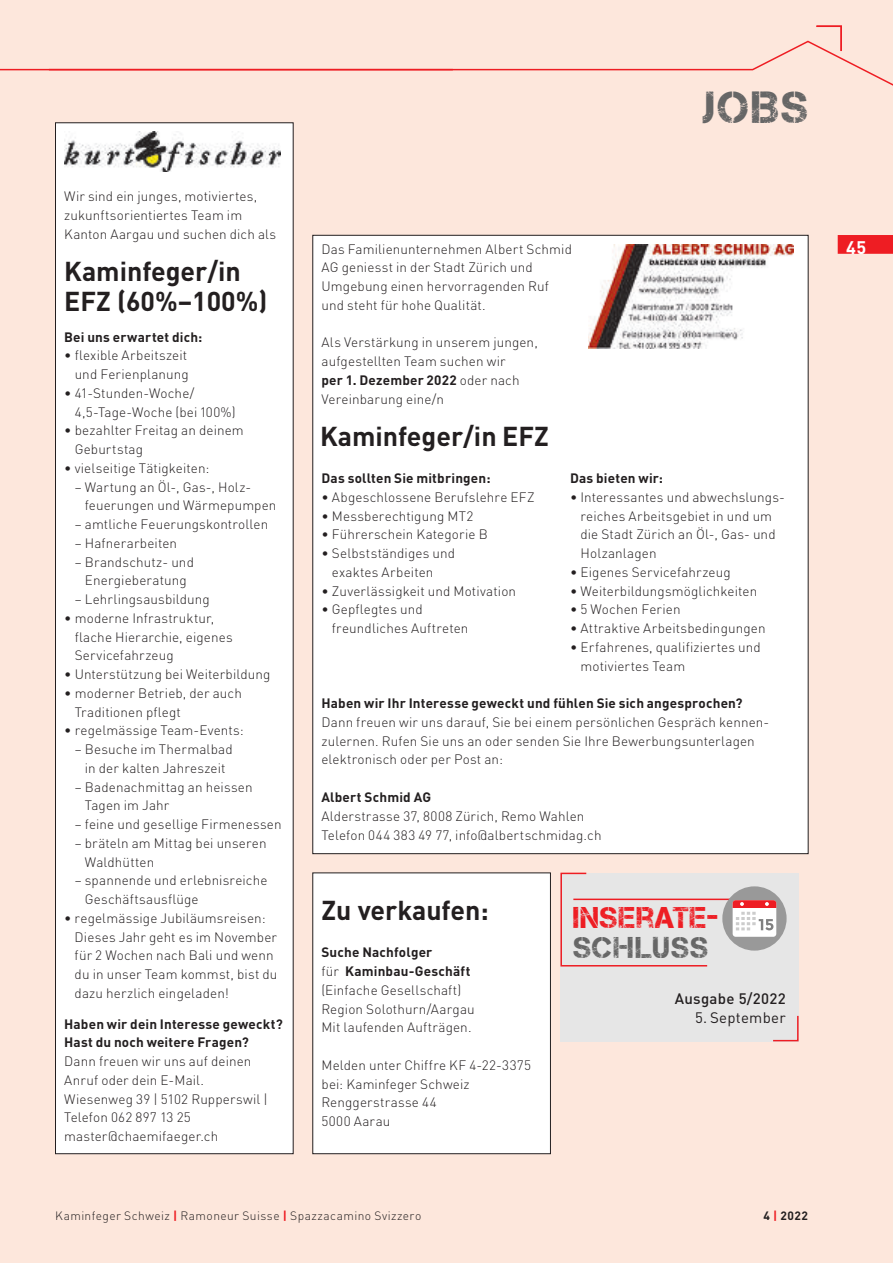
<style>
.page{position:relative;width:893px;height:1263px;background:#fde7dc}
.page>*{position:absolute;margin:0;border:0;box-sizing:border-box;transform-origin:0 0}
.t1{font:45px "Captureit";color:#666}
.t2{font:30px "Captureit";letter-spacing:.03em;color:#ee1d23}
.t3{font:30px "Captureit";letter-spacing:.045em;color:#666}
.t4{font:700 27px/30px "DIN Pro";color:#231f20}
.t5{font:700 18px "DIN Pro";color:#fff}
.t6{font:500 15px "DIN Pro";letter-spacing:.02em;color:#231f20}
.t7{font:15px "DIN Pro";letter-spacing:.02em;color:#231f20}
.t8{font:300 13.5px/18.8px "DIN Pro";letter-spacing:.01em;color:#231f20}
.t9{font:700 13.5px/18.8px "DIN Pro";letter-spacing:.015em;color:#231f20}
.t10{font:300 12px "DIN Pro";letter-spacing:.035em;color:#231f20}
.t11{font:700 12px "DIN Pro";color:#231f20}
.s1{font-weight:700}
.s2{font-weight:700;color:#ee1d23}
.s3{color:#ee1d23}
</style>
<div class="page">
<div style="left:838px;top:235px;width:55px;height:19px;background:#ee1d23"></div>
<svg style="left:0;top:25px;width:893px;height:61px"></svg>
<div style="left:560px;top:873px;width:239px;height:168px;background:#e6e6e6"></div>
<svg style="left:772px;top:1015px;width:27px;height:27px"></svg>
<hr style="left:560px;top:965px;width:147px;height:1px;background:#ee1d23">
<svg style="left:560px;top:906px;width:2px;height:60px"></svg>
<div style="left:722px;top:886px;width:65px;height:65px;background:#999;border-radius:50%"></div>
<div style="left:733px;top:900px;width:43px;height:37px;background:#fff;border-radius:3px"></div>
<svg style="left:733px;top:906px;width:43px;height:24px"></svg>
<div style="left:313px;top:237px;width:495px;height:669px;background:#fff"></div>
<div style="left:56px;top:123px;width:237px;height:1031px;background:#fff"></div>
<img style="left:64px;top:131px;width:217px;height:40px">
<div style="left:55px;top:123px;width:238px;height:1031px;border:1px solid #231f20"></div>
<img style="left:589px;top:244px;width:205px;height:104px">
<div style="left:313px;top:873px;width:237px;height:281px;background:#fff"></div>
<div style="left:313px;top:873px;width:238px;height:281px;border:1px solid #231f20"></div>
<p class="t8" style="left:64px;top:187px;width:214px">Wir sind ein junges, motiviertes, zukunftsorientiertes Team im<br>Kanton Aargau und suchen dich als</p>
<h3 class="t4" style="left:64px;top:258px;width:205px">Kaminfeger/in<br>EFZ (60%–100%)</h3>
<p class="t9" style="left:64px;top:328px;width:140px">Bei uns erwartet dich:</p>
<p class="t8" style="left:64px;top:346px;width:126px;text-align:right">• flexible Arbeitszeit und Ferienplanung</p>
<p class="t8" style="left:75px;top:384px;width:162px;text-indent:-10px">• 41-Stunden-Woche/<br>4,5-Tage-Woche (bei 100%)</p>
<p class="t8" style="left:75px;top:421px;width:171px;text-indent:-10px">• bezahlter Freitag an deinem<br>Geburtstag</p>
<p class="t8" style="left:64px;top:459px;width:147px">• vielseitige Tätigkeiten:</p>
<p class="t8" style="left:85px;top:477px;width:193px;text-indent:-10px">– Wartung an Öl-, Gas-, Holz&shy;feuerungen und Wärmepumpen</p>
<p class="t8" style="left:75px;top:515px;width:195px">– amtliche Feuerungskontrollen</p>
<p class="t8" style="left:75px;top:534px;width:104px">– Hafnerarbeiten</p>
<p class="t8" style="left:75px;top:553px;width:121px;text-align:center">– Brandschutz- und<br>Energieberatung</p>
<p class="t8" style="left:75px;top:590px;width:137px">– Lehrlingsausbildung</p>
<p class="t8" style="left:75px;top:609px;width:160px;text-indent:-10px">• moderne Infrastruktur, flache Hierarchie, eigenes<br>Servicefahrzeug</p>
<p class="t8" style="left:64px;top:665px;width:208px">• Unterstützung bei Weiterbildung</p>
<p class="t8" style="left:75px;top:684px;width:169px;text-indent:-10px">• moderner Betrieb, der auch<br>Traditionen pflegt</p>
<p class="t8" style="left:64px;top:721px;width:181px">• regelmässige Team-Events:</p>
<p class="t8" style="left:75px;top:740px;width:159px;text-align:center">– Besuche im Thermalbad in der kalten Jahreszeit</p>
<p class="t8" style="left:85px;top:778px;width:169px;text-indent:-10px">– Badenachmittag an heissen<br>Tagen im Jahr</p>
<p class="t8" style="left:75px;top:815px;width:208px">– feine und gesellige Firmenessen</p>
<p class="t8" style="left:85px;top:834px;width:183px;text-indent:-10px">– bräteln am Mittag bei unseren<br>Waldhütten</p>
<p class="t8" style="left:85px;top:871px;width:184px;text-indent:-10px">– spannende und erlebnisreiche<br>Geschäftsausflüge</p>
<p class="t8" style="left:75px;top:909px;width:204px;text-indent:-10px">• regelmässige Jubiläumsreisen:<br>Dieses Jahr geht es im November für 2 Wochen nach Bali und wenn du in unser Team kommst, bist du dazu herzlich eingeladen!</p>
<p class="t9" style="left:64px;top:1015px;width:220px">Haben wir dein Interesse geweckt?<br>Hast du noch weitere Fragen?</p>
<p class="t8" style="left:64px;top:1052px;width:205px">Dann freuen wir uns auf deinen<br>Anruf oder dein E-Mail.<br>Wiesenweg 39 | 5102 Rupperswil |<br>Telefon 062 897 13 25 master@chaemifaeger.ch</p>
<h1 class="t1" style="left:703px;top:81px;width:106px">JOBS</h1>
<p class="t8" style="left:321px;top:240px;width:252px">Das Familienunternehmen Albert Schmid AG geniesst in der Stadt Zürich und Umgebung einen hervorragenden Ruf und steht für hohe Qualität.</p>
<p class="t8" style="left:321px;top:333px;width:218px">Als Verstärkung in unserem jungen, aufgestellten Team suchen wir<br><span class="s1">per 1. Dezember 2022</span> oder nach<br>Vereinbarung eine/n</p>
<h3 class="t4" style="left:320px;top:424px;width:230px">Kaminfeger/in EFZ</h3>
<p class="t9" style="left:321px;top:470px;width:170px">Das sollten Sie mitbringen:</p>
<p class="t8" style="left:321px;top:488px;width:215px">• Abgeschlossene Berufslehre EFZ</p>
<p class="t8" style="left:321px;top:507px;width:153px">• Messberechtigung MT2</p>
<p class="t8" style="left:321px;top:525px;width:168px">• Führerschein Kategorie B</p>
<p class="t8" style="left:332px;top:544px;width:125px;text-indent:-10px">• Selbstständiges und exaktes Arbeiten</p>
<p class="t8" style="left:321px;top:582px;width:196px">• Zuverlässigkeit und Motivation</p>
<p class="t8" style="left:332px;top:600px;width:138px;text-indent:-10px">• Gepflegtes und freundliches Auftreten</p>
<p class="t9" style="left:570px;top:470px;width:95px">Das bieten wir:</p>
<p class="t8" style="left:580px;top:488px;width:206px;text-indent:-10px">• Interessantes und abwechslungs&shy;reiches Arbeitsgebiet in und um die Stadt Zürich an Öl-, Gas- und<br>Holzanlagen</p>
<p class="t8" style="left:570px;top:563px;width:162px">• Eigenes Servicefahrzeug</p>
<p class="t8" style="left:570px;top:582px;width:189px">• Weiterbildungsmöglichkeiten</p>
<p class="t8" style="left:570px;top:600px;width:112px">• 5 Wochen Ferien</p>
<p class="t8" style="left:570px;top:619px;width:197px">• Attraktive Arbeitsbedingungen</p>
<p class="t8" style="left:580px;top:638px;width:182px;text-indent:-10px">• Erfahrenes, qualifiziertes und motiviertes Team</p>
<p class="t9" style="left:321px;top:695px;width:423px">Haben wir Ihr Interesse geweckt und fühlen Sie sich angesprochen?</p>
<p class="t8" style="left:321px;top:713px;width:449px">Dann freuen wir uns darauf, Sie bei einem persönlichen Gespräch kennen&shy;zulernen. Rufen Sie uns an oder senden Sie Ihre Bewerbungsunterlagen elektronisch oder per Post an:</p>
<p class="t9" style="left:321px;top:789px;width:111px">Albert Schmid AG</p>
<p class="t8" style="left:321px;top:807px;width:282px">Alderstrasse 37, 8008 Zürich, Remo Wahlen<br>Telefon 044 383 49 77, info@albertschmidag.ch</p>
<h3 class="t4" style="left:321px;top:897px;width:169px">Zu verkaufen:</h3>
<p class="t8" style="left:321px;top:943px;width:155px"><span class="s1">Suche Nachfolger<br></span>für <span class="s1">Kaminbau-Geschäft </span>(Einfache Gesellschaft)<br>Region Solothurn/Aargau<br>Mit laufenden Aufträgen.</p>
<p class="t8" style="left:321px;top:1056px;width:211px">Melden unter Chiffre KF 4-22-3375 bei: Kaminfeger Schweiz<br>Renggerstrasse 44<br>5000 Aarau</p>
<h2 class="t2" style="left:573px;top:900px;width:146px">INSERATE-</h2>
<h2 class="t3" style="left:573px;top:930px;width:136px">SCHLUSS</h2>
<p class="t6" style="left:675px;top:986px;width:113px">Ausgabe 5/2022</p>
<p class="t7" style="left:695px;top:1011px;width:92px">5. September</p>
<p class="t10" style="left:55px;top:1209px;width:368px">Kaminfeger Schweiz <span class="s2">|</span> Ramoneur Suisse <span class="s2">|</span> Spazzacamino Svizzero</p>
<p class="t11" style="left:764px;top:1211px;width:46px">4 <span class="s3">|</span> 2022</p>
<h3 class="t5" style="left:846px;top:240px;width:22px">45</h3>
</div>
